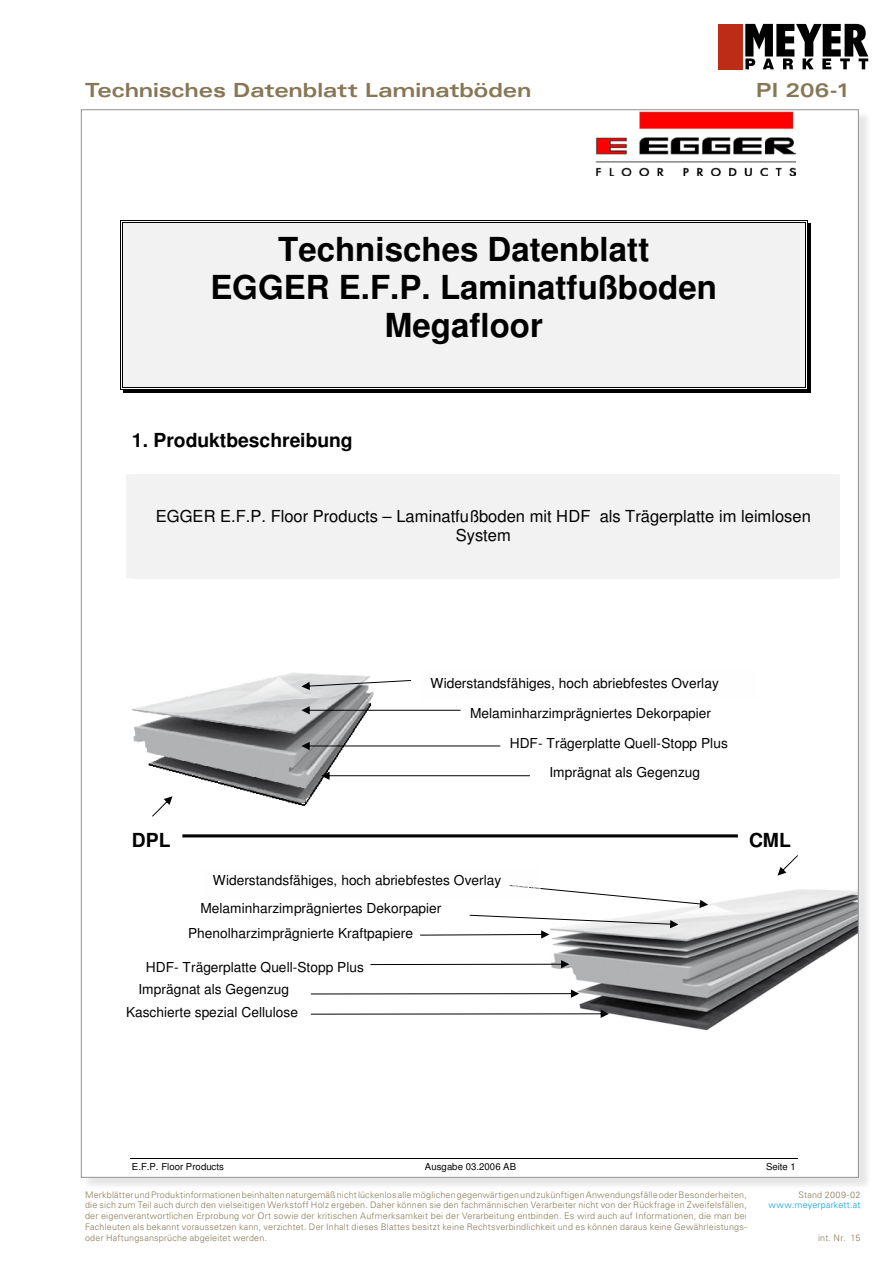
<style>
.page{position:relative;width:893px;height:1263px;background:#fff}
.page>*{position:absolute;margin:0;border:0;box-sizing:border-box;transform-origin:0 0}
.t1{font:700 33px/38.1px "Arial";color:#000;text-align:center}
.t2{font:700 expanded 19.5px "Univers LT Std";letter-spacing:-.01em;color:#887757}
.t3{font:700 19.35px "Arial";letter-spacing:-.005em;color:#000}
.t4{font:16.5px/19px "Arial";color:#000;text-align:center}
.t5{font:13.65px "Arial";color:#000}
.t6{font:9.6px "Arial";color:#000}
.t7{font:300 9px/10.8px "Univers LT Std";letter-spacing:.02em;color:#887757;text-align:justify}
.t8{font:300 9px "Univers LT Std";letter-spacing:.02em;color:#009ee0}
</style>
<div class="page">
<div style="left:715px;top:22px;width:156px;height:49px;background:linear-gradient(to bottom,#fff,#fff)"></div>
<div style="left:718px;top:24px;width:24px;height:45px;background:#bd2c16"></div>
<svg style="left:745px;top:24px;width:123px;height:45px"></svg>
<div style="left:82px;top:111px;width:790px;height:1080px;background:#000;opacity:.1"></div>
<div style="left:81px;top:110px;width:777px;height:1067px;background:#fff"></div>
<img style="left:595px;top:111px;width:201px;height:65px">
<hr style="left:130px;top:1158px;width:668px;height:1px;background:#000">
<div style="left:123px;top:223px;width:682px;height:45px;background:#f2f2f2"></div>
<hr style="left:123px;top:220px;width:682px;height:1px;background:#000">
<hr style="left:123px;top:222px;width:682px;height:1px;background:#000">
<hr style="left:120px;top:223px;width:1px;height:45px;background:#000">
<hr style="left:122px;top:223px;width:1px;height:45px;background:#000">
<hr style="left:808px;top:223px;width:3px;height:45px;background:#000">
<hr style="left:807px;top:223px;width:1px;height:45px;background:#000">
<hr style="left:805px;top:223px;width:1px;height:45px;background:#000">
<div style="left:123px;top:268px;width:682px;height:38px;background:#f2f2f2"></div>
<hr style="left:120px;top:268px;width:1px;height:38px;background:#000">
<hr style="left:122px;top:268px;width:1px;height:38px;background:#000">
<hr style="left:808px;top:268px;width:3px;height:38px;background:#000">
<hr style="left:807px;top:268px;width:1px;height:38px;background:#000">
<hr style="left:805px;top:268px;width:1px;height:38px;background:#000">
<div style="left:123px;top:306px;width:682px;height:81px;background:#f2f2f2"></div>
<hr style="left:123px;top:390px;width:682px;height:3px;background:#000">
<hr style="left:123px;top:389px;width:682px;height:1px;background:#000">
<hr style="left:123px;top:387px;width:682px;height:1px;background:#000">
<svg style="left:805px;top:387px;width:6px;height:6px"></svg>
<hr style="left:120px;top:306px;width:1px;height:81px;background:#000">
<hr style="left:122px;top:306px;width:1px;height:81px;background:#000">
<hr style="left:808px;top:306px;width:3px;height:81px;background:#000">
<hr style="left:807px;top:306px;width:1px;height:81px;background:#000">
<hr style="left:805px;top:306px;width:1px;height:81px;background:#000">
<div style="left:132px;top:474px;width:703px;height:52px;background:#f2f2f2"></div>
<div style="left:132px;top:526px;width:703px;height:52px;background:#f2f2f2"></div>
<img style="left:131px;top:673px;width:243px;height:133px">
<img style="left:469px;top:874px;width:388px;height:157px">
<svg style="left:509px;top:885px;width:199px;height:23px"></svg>
<svg style="left:420px;top:915px;width:258px;height:23px"></svg>
<svg style="left:370px;top:960px;width:199px;height:8px"></svg>
<svg style="left:311px;top:989px;width:268px;height:9px"></svg>
<svg style="left:311px;top:1010px;width:298px;height:8px"></svg>
<svg style="left:778px;top:855px;width:20px;height:20px"></svg>
<hr style="left:182px;top:834px;width:556px;height:3px;background:#010101">
<svg style="left:301px;top:680px;width:110px;height:10px"></svg>
<svg style="left:301px;top:706px;width:160px;height:8px"></svg>
<svg style="left:301px;top:742px;width:199px;height:8px"></svg>
<svg style="left:321px;top:772px;width:209px;height:8px"></svg>
<svg style="left:152px;top:796px;width:20px;height:20px"></svg>
<img style="left:469px;top:874px;width:71px;height:23px">
<h2 class="t2" style="left:85px;top:79px;width:448px">Technisches Datenblatt Laminatböden</h2>
<h2 class="t2" style="left:756px;top:79px;width:96px">PI 206-1</h2>
<h1 class="t1" style="left:210px;top:233px;width:508px">Technisches Datenblatt<br>EGGER E.F.P. Laminatfußboden<br>Megafloor</h1>
<h3 class="t3" style="left:132px;top:432px;width:222px">1. Produktbeschreibung</h3>
<h3 class="t4" style="left:156px;top:507px;width:657px">EGGER E.F.P. Floor Products – Laminatfußboden mit HDF als Trägerplatte im leimlosen<br>System</h3>
<h3 class="t5" style="left:430px;top:676px;width:290px">Widerstandsfähiges, hoch abriebfestes Overlay</h3>
<h3 class="t5" style="left:470px;top:705px;width:242px">Melaminharzimprägniertes Dekorpapier</h3>
<h3 class="t5" style="left:510px;top:735px;width:220px">HDF- Trägerplatte Quell-Stopp Plus</h3>
<h3 class="t5" style="left:549px;top:765px;width:152px">Imprägnat als Gegenzug</h3>
<h3 class="t3" style="left:132px;top:833px;width:40px">DPL</h3>
<h3 class="t3" style="left:749px;top:833px;width:43px">CML</h3>
<h3 class="t5" style="left:213px;top:873px;width:290px">Widerstandsfähiges, hoch abriebfestes Overlay</h3>
<h3 class="t5" style="left:200px;top:900px;width:242px">Melaminharzimprägniertes Dekorpapier</h3>
<h3 class="t5" style="left:188px;top:926px;width:227px">Phenolharzimprägnierte Kraftpapiere</h3>
<h3 class="t5" style="left:146px;top:960px;width:220px">HDF- Trägerplatte Quell-Stopp Plus</h3>
<h3 class="t5" style="left:138px;top:982px;width:152px">Imprägnat als Gegenzug</h3>
<h3 class="t5" style="left:126px;top:1005px;width:174px">Kaschierte spezial Cellulose</h3>
<p class="t6" style="left:132px;top:1161px;width:94px">E.F.P. Floor Products</p>
<p class="t6" style="left:425px;top:1161px;width:93px">Ausgabe 03.2006 AB</p>
<p class="t6" style="left:766px;top:1161px;width:31px">Seite 1</p>
<p class="t7" style="left:85px;top:1189px;width:663px">Merkblätter und Produktinformationen beinhalten naturgemäß nicht lückenlos alle möglichen gegenwärtigen und zukünftigen Anwendungsfälle oder Besonderheiten, die sich zum Teil auch durch den vielseitigen Werkstoff Holz ergeben. Daher können sie den fachmännischen Verarbeiter nicht von der Rückfrage in Zweifelsfällen, der eigenverantwortlichen Erprobung vor Ort sowie der kritischen Aufmerksamkeit bei der Verarbeitung entbinden. Es wird auch auf Informationen, die man bei Fachleuten als bekannt voraussetzen kann, verzichtet. Der Inhalt dieses Blattes besitzt keine Rechtsverbindlichkeit und es können daraus keine Gewährleistungs&shy;oder Haftungsansprüche abgeleitet werden.</p>
<p class="t7" style="left:798px;top:1189px;width:63px">Stand 2009-02</p>
<p class="t8" style="left:769px;top:1200px;width:93px">www.meyerparkett.at</p>
<p class="t7" style="left:818px;top:1232px;width:44px">int. Nr. 15</p>
</div>
